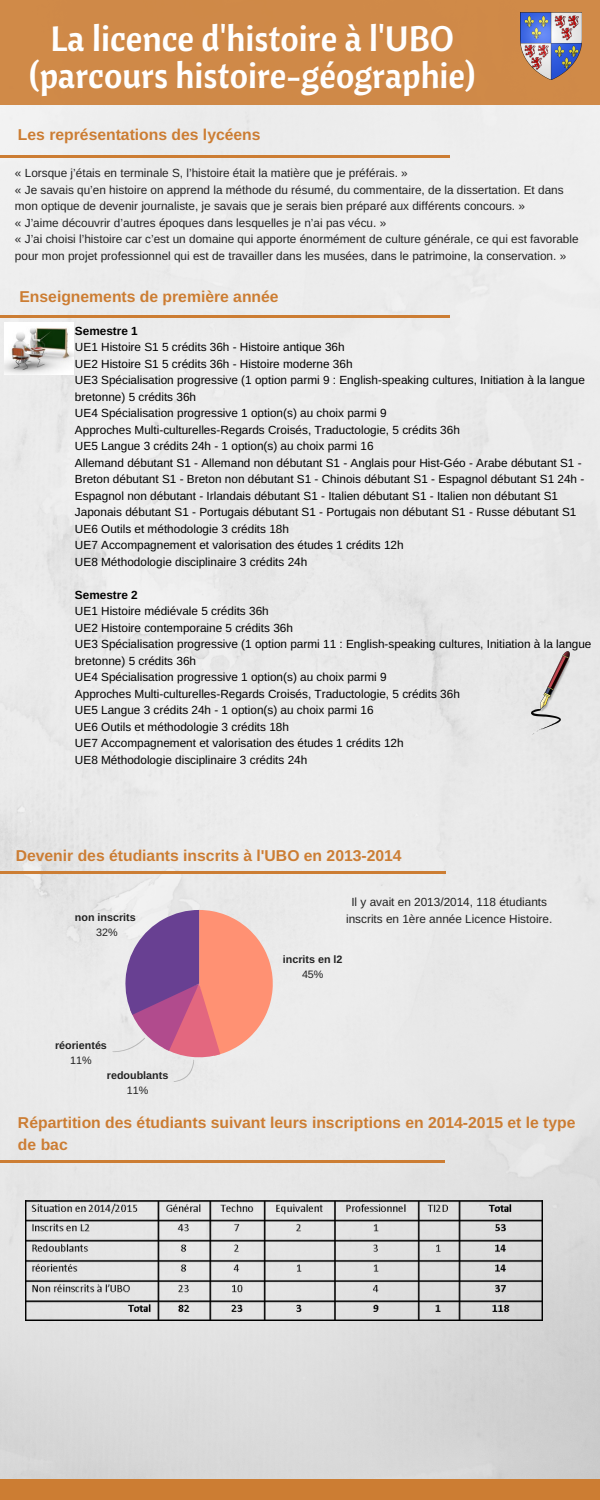
<style>
.page{position:relative;width:600px;height:1500px;background:#fff}
.page>*{position:absolute;margin:0;border:0;box-sizing:border-box;transform-origin:0 0}
.t1{font:35.4px/37.5px "Cantora One";color:#fff;text-align:center}
.t2{font:700 15.7px/21.8px "Arimo";color:#cc7d33}
.t3{font:11.8px/16.5px "Arimo";color:#000}
.t4{font:11.8px/16.5px "Arimo";color:#222}
.t5{font:700 11.8px "Arimo";color:#000}
.t6{font:700 10.7px "Arimo";color:#222}
.t7{font:10.7px "Arimo";color:#222}
</style>
<div class="page">
<img style="left:0;top:104px;width:600px;height:1375px">
<div style="left:0;top:0;width:600px;height:104px;background:#cf8948"></div>
<svg style="left:112px;top:910px;width:161px;height:172px;background:#d19ba9"></svg>
<hr style="left:0;top:1160px;width:445px;height:2px;background:#cc7d33">
<hr style="left:0;top:872px;width:446px;height:2px;background:#cc7d33">
<hr style="left:0;top:315px;width:450px;height:2px;background:#cc7d33">
<hr style="left:0;top:155px;width:450px;height:2px;background:#cc7d33">
<div style="left:0;top:1479px;width:600px;height:21px;background:#cc7d33"></div>
<img style="left:4px;top:322px;width:69px;height:53px">
<img style="left:531px;top:652px;width:41px;height:83px">
<img style="left:520px;top:13px;width:61px;height:67px">
<img style="left:25px;top:1201px;width:518px;height:120px">
<h1 class="t1" style="left:29px;top:19px;width:448px">La licence d'histoire à l'UBO (parcours histoire-géographie)</h1>
<h2 class="t2" style="left:18px;top:124px;width:244px">Les représentations des lycéens</h2>
<p class="t4" style="left:15px;top:165px;width:565px">« Lorsque j’étais en terminale S, l’histoire était la matière que je préférais. »<br>« Je savais qu’en histoire on apprend la méthode du résumé, du commentaire, de la dissertation. Et dans mon optique de devenir journaliste, je savais que je serais bien préparé aux différents concours. »<br>« J’aime découvrir d’autres époques dans lesquelles je n’ai pas vécu. »<br>« J’ai choisi l’histoire car c’est un domaine qui apporte énormément de culture générale, ce qui est favorable pour mon projet professionnel qui est de travailler dans les musées, dans le patrimoine, la conservation. »</p>
<h2 class="t2" style="left:19px;top:285px;width:261px">Enseignements de première année</h2>
<p class="t5" style="left:75px;top:324px;width:64px">Semestre 1</p>
<p class="t3" style="left:75px;top:339px;width:511px">UE1 Histoire S1 5 crédits 36h - Histoire antique 36h<br>UE2 Histoire S1 5 crédits 36h - Histoire moderne 36h<br>UE3 Spécialisation progressive (1 option parmi 9 : English-speaking cultures, Initiation à la langue bretonne) 5 crédits 36h<br>UE4 Spécialisation progressive 1 option(s) au choix parmi 9<br>Approches Multi-culturelles-Regards Croisés, Traductologie, 5 crédits 36h<br>UE5 Langue 3 crédits 24h - 1 option(s) au choix parmi 16<br>Allemand débutant S1 - Allemand non débutant S1 - Anglais pour Hist-Géo - Arabe débutant S1 - Breton débutant S1 - Breton non débutant S1 - Chinois débutant S1 - Espagnol débutant S1 24h - Espagnol non débutant - Irlandais débutant S1 - Italien débutant S1 - Italien non débutant S1<br>Japonais débutant S1 - Portugais débutant S1 - Portugais non débutant S1 - Russe débutant S1<br>UE6 Outils et méthodologie 3 crédits 18h<br>UE7 Accompagnement et valorisation des études 1 crédits 12h<br>UE8 Méthodologie disciplinaire 3 crédits 24h</p>
<p class="t5" style="left:75px;top:588px;width:64px">Semestre 2</p>
<p class="t3" style="left:75px;top:603px;width:518px">UE1 Histoire médiévale 5 crédits 36h<br>UE2 Histoire contemporaine 5 crédits 36h<br>UE3 Spécialisation progressive (1 option parmi 11 : English-speaking cultures, Initiation à la langue bretonne) 5 crédits 36h<br>UE4 Spécialisation progressive 1 option(s) au choix parmi 9<br>Approches Multi-culturelles-Regards Croisés, Traductologie, 5 crédits 36h<br>UE5 Langue 3 crédits 24h - 1 option(s) au choix parmi 16<br>UE6 Outils et méthodologie 3 crédits 18h<br>UE7 Accompagnement et valorisation des études 1 crédits 12h<br>UE8 Méthodologie disciplinaire 3 crédits 24h</p>
<h2 class="t2" style="left:16px;top:845px;width:387px">Devenir des étudiants inscrits à l'UBO en 2013-2014</h2>
<p class="t6" style="left:75px;top:911px;width:62px">non inscrits</p>
<p class="t7" style="left:96px;top:926px;width:23px">32%</p>
<p class="t6" style="left:55px;top:1039px;width:53px">réorientés</p>
<p class="t7" style="left:70px;top:1054px;width:23px">11%</p>
<p class="t6" style="left:107px;top:1069px;width:63px">redoublants</p>
<p class="t7" style="left:127px;top:1084px;width:23px">11%</p>
<p class="t4" style="left:346px;top:894px;width:208px;text-align:center">Il y avait en 2013/2014, 118 étudiants inscrits en 1ère année Licence Histoire.</p>
<p class="t6" style="left:283px;top:953px;width:61px">incrits en l2</p>
<p class="t7" style="left:302px;top:968px;width:23px">45%</p>
<h2 class="t2" style="left:18px;top:1112px;width:559px">Répartition des étudiants suivant leurs inscriptions en 2014-2015 et le type de bac</h2>
</div>
